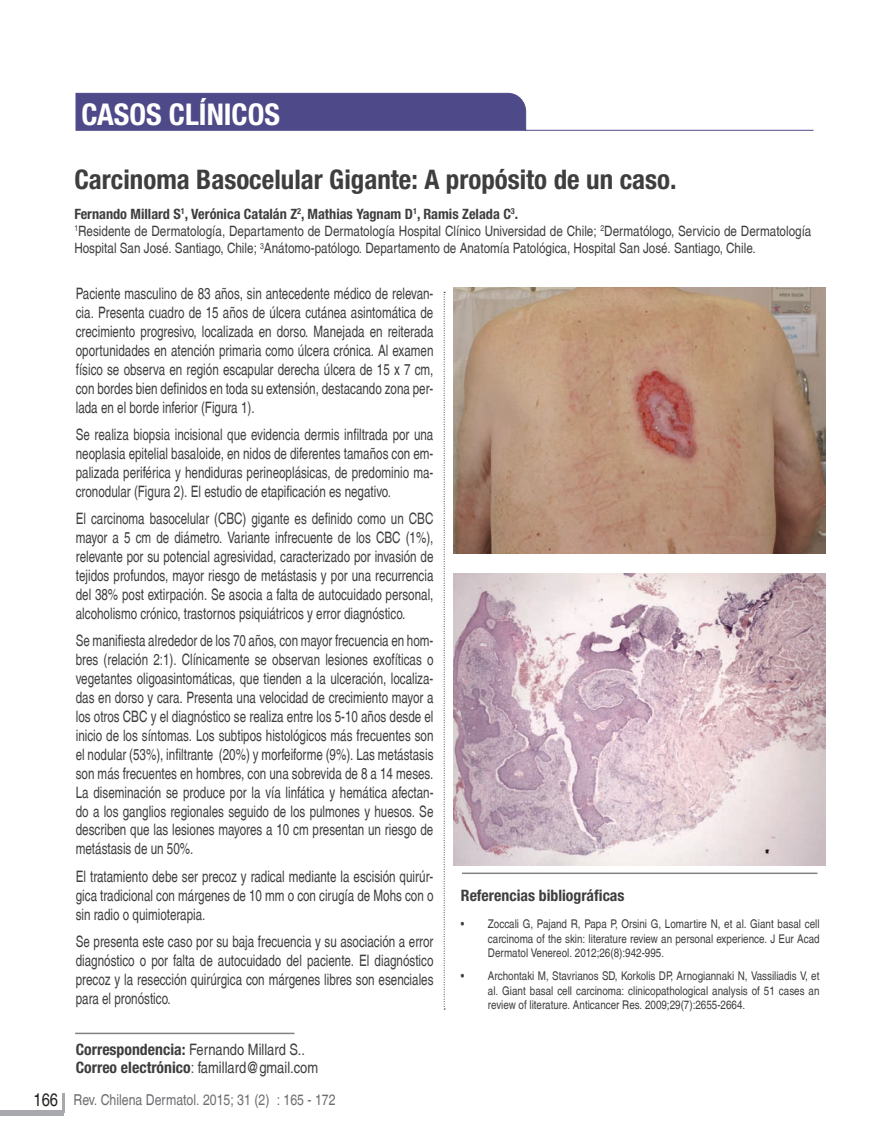
<style>
.page{position:relative;width:893px;height:1148px;background:#fff}
.page>*{position:absolute;margin:0;border:0;box-sizing:border-box;transform-origin:0 0}
.t1{font:700 condensed 30px "Helvetica Neue";color:#fff}
.t2{font:700 condensed 27px "Helvetica Neue";color:#3e3e3f}
.t3{font:condensed 15.75px/18.9px "Helvetica Com";color:#3e3e3f;text-align:justify;scale:.9 1}
.t4{font:condensed 15.75px/18.9px "Helvetica Com";color:#3e3e3f}
.t5{font:700 condensed 15.75px "Helvetica Neue";color:#3e3e3f}
.t6{font:condensed 15px "Helvetica Com";color:#6c6d70}
.t7{font:condensed 14.25px/17.1px "Helvetica Com";color:#3e3e3f}
.t8{font:700 condensed 14.25px "Helvetica Neue";color:#3e3e3f}
.t9{font:condensed 12px/14.4px "Helvetica Com";color:#3e3e3f;text-align:justify}
.s1{font-family:"Helvetica Neue";font-weight:700}
.s2{font-size:18px;color:#231f20}
</style>
<div class="page">
<hr style="left:75px;top:1032px;width:219px;height:2px;background:#808285">
<hr style="left:462px;top:872px;width:355px;height:1px;background:#808285">
<img style="left:453px;top:287px;width:372px;height:266px">
<div style="left:0;top:1109px;width:64px;height:6px;background:#a8a9ad"></div>
<svg style="left:62px;top:1093px;width:2px;height:16px"></svg>
<svg style="left:75px;top:93px;width:738px;height:38px"></svg>
<svg style="left:443px;top:292px;width:2px;height:717px"></svg>
<img style="left:453px;top:574px;width:372px;height:291px">
<h1 class="t1" style="left:81px;top:96px;width:200px">CASOS CLÍNICOS</h1>
<h2 class="t2" style="left:74px;top:163px;width:603px">Carcinoma Basocelular Gigante: A propósito de un caso.</h2>
<p class="t8" style="left:74px;top:205px;width:445px">Fernando Millard S<sup>1</sup>, Verónica Catalán Z<sup>2</sup>, Mathias Yagnam D<sup>1</sup>, Ramis Zelada C<sup>3</sup>.</p>
<p class="t7" style="left:74px;top:222px;width:738px"><sup>1</sup>Residente de Dermatología, Departamento de Dermatología Hospital Clínico Universidad de Chile; <sup>2</sup>Dermatólogo, Servicio de Dermatología<br>Hospital San José. Santiago, Chile; <sup>3</sup>Anátomo-patólogo. Departamento de Anatomía Patológica, Hospital San José. Santiago, Chile.</p>
<p class="t3" style="left:76px;top:284px;width:399px">Paciente masculino de 83 años, sin antecedente médico de relevan&shy;cia. Presenta cuadro de 15 años de úlcera cutánea asintomática de crecimiento progresivo, localizada en dorso. Manejada en reiterada oportunidades en atención primaria como úlcera crónica. Al examen físico se observa en región escapular derecha úlcera de 15 x 7 cm, con bordes bien definidos en toda su extensión, destacando zona per&shy;lada en el borde inferior (Figura 1).</p>
<p class="t3" style="left:76px;top:425px;width:399px">Se realiza biopsia incisional que evidencia dermis infiltrada por una neoplasia epitelial basaloide, en nidos de diferentes tamaños con em&shy;palizada periférica y hendiduras perineoplásicas, de predominio ma&shy;cronodular (Figura 2). El estudio de etapificación es negativo.</p>
<p class="t3" style="left:76px;top:509px;width:399px">El carcinoma basocelular (CBC) gigante es definido como un CBC mayor a 5 cm de diámetro. Variante infrecuente de los CBC (1%), relevante por su potencial agresividad, caracterizado por invasión de tejidos profundos, mayor riesgo de metástasis y por una recurrencia del 38% post extirpación. Se asocia a falta de autocuidado personal, alcoholismo crónico, trastornos psiquiátricos y error diagnóstico.</p>
<p class="t3" style="left:76px;top:631px;width:399px">Se manifiesta alrededor de los 70 años, con mayor frecuencia en hom&shy;bres (relación 2:1). Clínicamente se observan lesiones exofíticas o vegetantes oligoasintomáticas, que tienden a la ulceración, localiza&shy;das en dorso y cara. Presenta una velocidad de crecimiento mayor a los otros CBC y el diagnóstico se realiza entre los 5-10 años desde el inicio de los síntomas. Los subtipos histológicos más frecuentes son el nodular (53%), infiltrante (20%) y morfeiforme (9%). Las metástasis son más frecuentes en hombres, con una sobrevida de 8 a 14 meses.<br>La diseminación se produce por la vía linfática y hemática afectan&shy;do a los ganglios regionales seguido de los pulmones y huesos. Se describen que las lesiones mayores a 10 cm presentan un riesgo de metástasis de un 50%.</p>
<p class="t3" style="left:76px;top:866px;width:399px">El tratamiento debe ser precoz y radical mediante la escisión quirúr&shy;gica tradicional con márgenes de 10 mm o con cirugía de Mohs con o sin radio o quimioterapia.</p>
<p class="t3" style="left:76px;top:931px;width:399px">Se presenta este caso por su baja frecuencia y su asociación a error diagnóstico o por falta de autocuidado del paciente. El diagnóstico precoz y la resección quirúrgica con márgenes libres son esenciales para el pronóstico.</p>
<p class="t4" style="left:76px;top:1039px;width:244px"><span class="s1">Correspondencia:</span> Fernando Millard S..<br><span class="s1">Correo electrónico</span>: famillard@gmail.com</p>
<p class="t6" style="left:33px;top:1090px;width:237px"><span class="s2">166</span> Rev. Chilena Dermatol. 2015; 31 (2)</p>
<p class="t6" style="left:276px;top:1090px;width:60px">: 165 - 172</p>
<p class="t5" style="left:460px;top:885px;width:165px">Referencias bibliográficas</p>
<p class="t9" style="left:487px;top:916px;width:333px;text-indent:-27px">• Zoccali G, Pajand R, Papa P, Orsini G, Lomartire N, et al. Giant basal cell carcinoma of the skin: literature review an personal experience. J Eur Acad Dermatol Venereol. 2012;26(8):942-995.</p>
<p class="t9" style="left:487px;top:968px;width:333px;text-indent:-27px">• Archontaki M, Stavrianos SD, Korkolis DP, Arnogiannaki N, Vassiliadis V, et al. Giant basal cell carcinoma: clinicopathological analysis of 51 cases an review of literature. Anticancer Res. 2009;29(7):2655-2664.</p>
</div>
